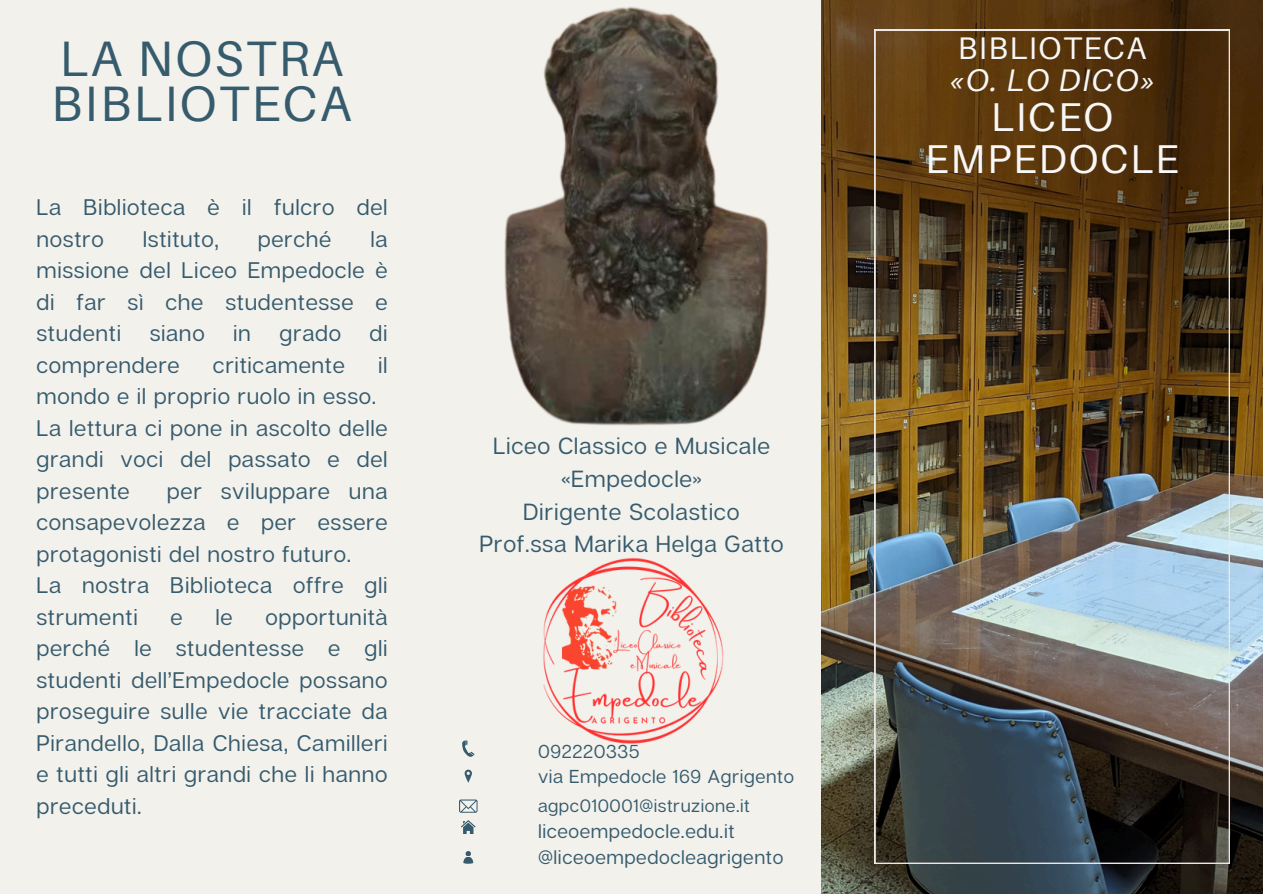
<style>
.page{position:relative;width:1263px;height:894px;background:#fff}
.page>*{position:absolute;margin:0;border:0;box-sizing:border-box;transform-origin:0 0}
.t1{font:49.8px/45px "Aileron";letter-spacing:.045em;color:#365b6d}
.t2{font:40.2px/41.7px "Aileron";letter-spacing:.045em;color:#f7f7f7;text-align:center}
.t3{font:31.2px/31.5px "Aileron";letter-spacing:.045em;color:#f7f7f7;text-align:center}
.t4{font:23.25px/32.7px "Articulat CF";letter-spacing:.03em;color:#365b6d;text-align:center}
.t5{font:22.5px/31.5px "Articulat CF";letter-spacing:.03em;color:#365b6d}
.t6{font:19.5px "Articulat CF";letter-spacing:.03em;color:#365b6d}
.t7{font:18.75px "Articulat CF";letter-spacing:.03em;color:#365b6d}
.t8{font:18px "Articulat CF";letter-spacing:.03em;color:#365b6d}
.s1{font-style:italic}
</style>
<div class="page">
<div style="left:0;top:0;width:1263px;height:893px;background:#f2f1ec"></div>
<img style="left:821px;top:0;width:442px;height:893px">
<img style="left:875px;top:30px;width:355px;height:833px">
<img style="left:504px;top:0;width:405px;height:506px">
<svg style="left:459px;top:799px;width:18px;height:13px"></svg>
<svg style="left:462px;top:740px;width:12px;height:17px"></svg>
<svg style="left:461px;top:820px;width:14px;height:13px"></svg>
<svg style="left:465px;top:769px;width:7px;height:13px"></svg>
<svg style="left:463px;top:851px;width:10px;height:12px"></svg>
<img style="left:543px;top:558px;width:181px;height:186px">
<p class="t1" style="left:51px;top:35px;width:302px">LA NOSTRA<br>BIBLIOTECA</p>
<p class="t5" style="left:36px;top:191px;width:353px">La Biblioteca è il fulcro del nostro</p>
<p class="t5" style="left:143px;top:222px;width:77px">Istituto,</p>
<p class="t5" style="left:258px;top:222px;width:75px">perché</p>
<p class="t5" style="left:36px;top:222px;width:353px;text-align:justify;text-indent:334px">la missione del Liceo Empedocle è di far sì che studentesse e studenti</p>
<p class="t5" style="left:150px;top:317px;width:56px">siano</p>
<p class="t5" style="left:233px;top:317px;width:19px">in</p>
<p class="t5" style="left:280px;top:317px;width:63px">grado</p>
<p class="t5" style="left:370px;top:317px;width:20px">di</p>
<p class="t5" style="left:36px;top:348px;width:145px">comprendere</p>
<p class="t5" style="left:213px;top:348px;width:133px">criticamente</p>
<p class="t5" style="left:378px;top:348px;width:11px">il</p>
<p class="t5" style="left:36px;top:380px;width:353px">mondo e il proprio ruolo in esso.<br>La lettura ci pone in ascolto delle grandi voci del passato e del presente</p>
<p class="t5" style="left:36px;top:474px;width:353px;text-indent:130px">per sviluppare una consapevolezza e per essere protagonisti del nostro futuro.<br>La nostra Biblioteca offre gli strumenti</p>
<p class="t5" style="left:36px;top:600px;width:353px;text-align:justify;text-indent:229px">opportunità perché le studentesse e gli studenti dell’Empedocle possano proseguire sulle vie tracciate da Pirandello, Dalla Chiesa, Camilleri e tutti gli altri grandi che li hanno preceduti.</p>
<p class="t5" style="left:171px;top:600px;width:14px">e</p>
<p class="t5" style="left:216px;top:600px;width:19px">le</p>
<p class="t4" style="left:479px;top:429px;width:306px">Liceo Classico e Musicale «Empedocle»<br>Dirigente Scolastico<br>Prof.ssa Marika Helga Gatto</p>
<h3 class="t7" style="left:538px;top:739px;width:103px">092220335</h3>
<p class="t7" style="left:538px;top:764px;width:257px">via Empedocle 169 Agrigento</p>
<h2 class="t8" style="left:538px;top:794px;width:213px">agpc010001@istruzione.it</h2>
<h1 class="t6" style="left:538px;top:819px;width:198px">liceoempedocle.edu.it</h1>
<h3 class="t6" style="left:538px;top:844px;width:247px">@liceoempedocleagrigento</h3>
<p class="t3" style="left:947px;top:32px;width:211px">BIBLIOTECA <span class="s1">«O. LO DICO»</span></p>
<p class="t2" style="left:925px;top:95px;width:255px">LICEO<br>EMPEDOCLE</p>
</div>
